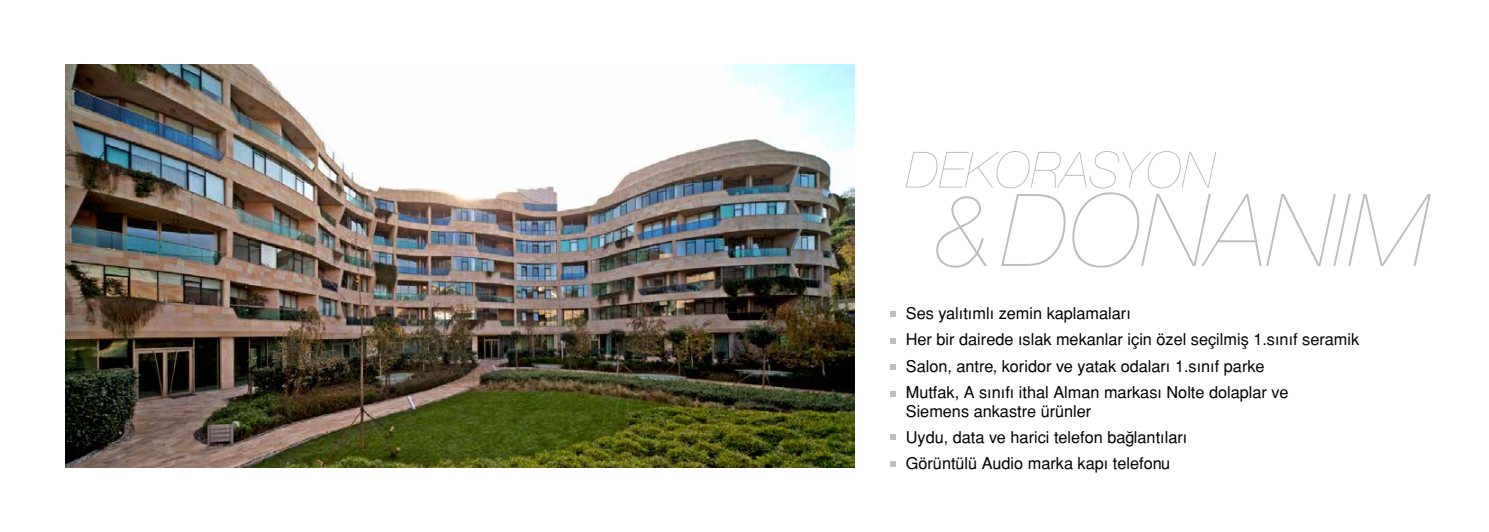
<style>
.page{position:relative;width:1489px;height:532px;background:#fff}
.page>*{position:absolute;margin:0;border:0;box-sizing:border-box;transform-origin:0 0}
.t1{font:italic 200 100.75px "Helvetica Neue";color:#bcbec0}
.t2{font:italic 200 50px "Helvetica Neue";color:#bcbec0}
.t3{font:16.25px/26.2px "Helvetica Normal Tr";color:#000}
</style>
<div class="page">
<img style="left:66px;top:64px;width:788px;height:403px">
<svg style="left:890px;top:311px;width:5px;height:6px"></svg>
<svg style="left:890px;top:364px;width:5px;height:6px"></svg>
<svg style="left:890px;top:338px;width:5px;height:5px"></svg>
<svg style="left:890px;top:391px;width:5px;height:5px"></svg>
<svg style="left:890px;top:434px;width:5px;height:6px"></svg>
<svg style="left:890px;top:461px;width:5px;height:5px"></svg>
<h2 class="t2" style="left:905px;top:141px;width:311px">DEKORASYON</h2>
<h1 class="t1" style="left:934px;top:173px;width:496px">&amp;DONANIM</h1>
<p class="t3" style="left:905px;top:300px;width:455px">Ses yalıtımlı zemin kaplamaları<br>Her bir dairede ıslak mekanlar için özel seçilmiş 1.sınıf seramik Salon, antre, koridor ve yatak odaları 1.sınıf parke<br>Mutfak, A sınıfı ithal Alman markası Nolte dolaplar ve</p>
<p class="t3" style="left:905px;top:397px;width:283px">Siemens ankastre ürünler<br>Uydu, data ve harici telefon bağlantıları<br>Görüntülü Audio marka kapı telefonu</p>
</div>
